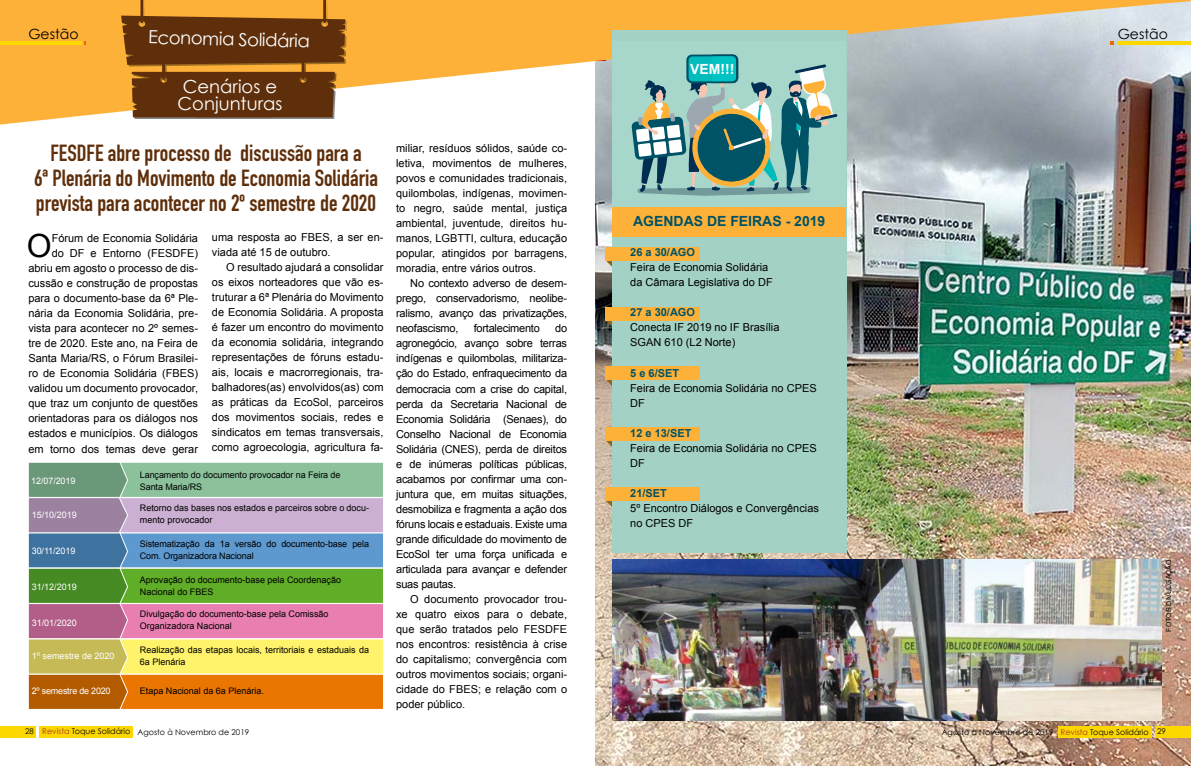
<style>
.page{position:relative;width:1191px;height:766px;background:#fff}
.page>*{position:absolute;margin:0;border:0;box-sizing:border-box;transform-origin:0 0}
.t1{font:32px "Arial";color:#000}
.t2{font:700 23px/25px "DIN Condensed";color:#5f2f0b;text-align:center}
.t3{font:18px/17px "Century Gothic";color:#fff}
.t4{font:700 14px "Arial";color:#005367}
.t5{font:14px "Century Gothic";color:#010001}
.t6{font:14px "Century Gothic";color:#000}
.t7{font:700 14px "Arial";color:#fff}
.t8{font:11px/15px "Arial";color:#000}
.t9{font:700 11px "Arial";color:#005367}
.t10{font:11px "Arial";letter-spacing:-.02em;color:#000}
.t11{font:9px/12px "Arial";color:#000}
.t12{font:9px "Arial";color:#fff}
.t13{font:9px "Arial";letter-spacing:-.025em;color:#fff}
.t14{font:8px "Century Gothic";color:#000}
.t15{font:7px "Arial";color:#000}
.s1{color:#010200}
.s2{color:#a33c25}
</style>
<div class="page">
<img style="left:595px;top:126px;width:168px;height:639px">
<img style="left:763px;top:126px;width:428px;height:639px">
<svg style="left:605px;top:260px;width:7px;height:7px"></svg>
<svg style="left:605px;top:320px;width:7px;height:7px"></svg>
<svg style="left:605px;top:379px;width:7px;height:7px"></svg>
<svg style="left:605px;top:440px;width:7px;height:7px"></svg>
<svg style="left:605px;top:500px;width:7px;height:7px"></svg>
<div style="left:108px;top:532px;width:276px;height:36px;background:#5d98ce"></div>
<div style="left:108px;top:461px;width:276px;height:36px;background:#8bc29b;border:1px solid #fff"></div>
<div style="left:108px;top:603px;width:276px;height:36px;background:#e87fb0;border:1px solid #fff"></div>
<div style="left:108px;top:567px;width:276px;height:36px;background:#60ad28;border:1px solid #fff"></div>
<div style="left:108px;top:497px;width:276px;height:36px;background:#ccb0d3;border:1px solid #fff"></div>
<div style="left:108px;top:638px;width:276px;height:36px;background:#fff36c;border:1px solid #fff"></div>
<div style="left:108px;top:673px;width:276px;height:36px;background:#ea7500;border:1px solid #fff"></div>
<svg style="left:28px;top:461px;width:101px;height:248px;background:#908a6d"></svg>
<svg style="left:0;top:0;width:1191px;height:126px"></svg>
<hr style="left:0;top:41px;width:82px;height:3px;background:#fdd700">
<hr style="left:1117px;top:41px;width:74px;height:3px;background:#fdd700">
<svg style="left:121px;top:0;width:226px;height:119px;background:#88531b"></svg>
<div style="left:612px;top:30px;width:234px;height:522px;background:#a3d1c5"></div>
<div style="left:612px;top:41px;width:234px;height:170px;background:#a7d7ca"></div>
<svg style="left:631px;top:54px;width:206px;height:142px"></svg>
<div style="left:605px;top:247px;width:95px;height:13px;background:#feb138"></div>
<div style="left:605px;top:307px;width:95px;height:13px;background:#feb138"></div>
<div style="left:605px;top:366px;width:95px;height:13px;background:#feb138"></div>
<div style="left:605px;top:427px;width:95px;height:13px;background:#feb138"></div>
<div style="left:605px;top:487px;width:95px;height:13px;background:#feb138"></div>
<img style="left:612px;top:559px;width:549px;height:161px">
<div style="left:612px;top:207px;width:234px;height:29px;background:#feb138"></div>
<div style="left:0;top:726px;width:35px;height:11px;background:#fdd700"></div>
<div style="left:40px;top:726px;width:93px;height:11px;background:#fdd700"></div>
<div style="left:1155px;top:726px;width:36px;height:11px;background:#fdd700"></div>
<div style="left:1057px;top:726px;width:94px;height:11px;background:#fdd700"></div>
<p class="t5" style="left:28px;top:25px;width:52px">Gestão</p>
<h3 class="t3" style="left:149px;top:27px;width:163px;rotate:2deg">Economia Solidária</h3>
<p class="t6" style="left:1117px;top:25px;width:52px">Gestão</p>
<h3 class="t3" style="left:178px;top:77px;width:106px">Cenários e<br>Conjunturas</h3>
<p class="t7" style="left:690px;top:60px;width:46px">VEM!!!</p>
<h2 class="t2" style="left:34px;top:140px;width:345px">FESDFE abre processo de discussão para a<br>6ª Plenária do Movimento de Economia Solidária prevista para acontecer no 2º semestre de 2020</h2>
<p class="t8" style="left:28px;top:231px;width:171px;text-align:right">Fórum de Economia Solidária<br>do DF e Entorno (FESDFE) abriu em agosto o processo de dis&shy;cussão e construção de propostas para o documento-base da 6ª Ple&shy;nária da Economia Solidária, pre&shy;vista para acontecer no 2º semes&shy;tre de 2020. Este ano, na Feira de<br>Santa Maria/RS, o Fórum Brasilei&shy;ro de Economia Solidária (FBES) validou um documento provocador, que traz um conjunto de questões orientadoras para os diálogos nos estados e municípios. Os diálogos em torno dos temas deve gerar</p>
<p class="t8" style="left:212px;top:230px;width:173px">uma resposta ao FBES, a ser en&shy;viada até 15 de outubro.</p>
<h1 class="t1" style="left:27px;top:225px;width:26px">O</h1>
<p class="t8" style="left:212px;top:260px;width:173px;text-align:justify;text-indent:14px">O resultado ajudará a consolidar os eixos norteadores que vão es&shy;truturar a 6ª Plenária do Movimento de Economia Solidária. A proposta é fazer um encontro do movimento da economia solidária, integrando representações de fóruns estadu&shy;ais, locais e macrorregionais, tra&shy;balhadores(as) envolvidos(as) com as práticas da EcoSol, parceiros dos movimentos sociais, redes e sindicatos em temas transversais, como agroecologia, agricultura fa-</p>
<p class="t12" style="left:31px;top:474px;width:46px">12/07/2019</p>
<p class="t12" style="left:32px;top:509px;width:47px">15/10/2019</p>
<p class="t12" style="left:32px;top:544px;width:45px">30/11/2019</p>
<p class="t12" style="left:32px;top:581px;width:47px">31/12/2019</p>
<p class="t12" style="left:32px;top:616px;width:47px">31/01/2020</p>
<p class="t11" style="left:140px;top:469px;width:202px">Lançamento do documento provocador na Feira de<br>Santa Maria/RS</p>
<p class="t11" style="left:140px;top:501px;width:231px">Retorno das bases nos estados e parceiros sobre o docu&shy;mento provocador</p>
<p class="t11" style="left:140px;top:537px;width:231px">Sistematização da 1a versão do documento-base pela<br>Com. Organizadora Nacional</p>
<p class="t11" style="left:140px;top:573px;width:203px">Aprovação do documento-base pela Coordenação<br>Nacional do FBES</p>
<p class="t11" style="left:140px;top:608px;width:190px">Divulgação do documento-base pela Comissão<br>Organizadora Nacional</p>
<p class="t11" style="left:140px;top:644px;width:231px">Realização das etapas locais, territoriais e estaduais da<br>6a Plenária</p>
<p class="t12" style="left:32px;top:650px;width:84px">1º semestre de 2020</p>
<p class="t13" style="left:32px;top:685px;width:80px">2º semestre de 2020</p>
<p class="t11" style="left:140px;top:684px;width:126px">Etapa Nacional da 6a Plenária.</p>
<p class="t8" style="left:396px;top:141px;width:172px;text-align:justify">miliar, resíduos sólidos, saúde co&shy;letiva, movimentos de mulheres, povos e comunidades tradicionais, quilombolas, indígenas, movimen&shy;to negro, saúde mental, justiça ambiental, juventude, direitos hu&shy;manos, LGBTTI, cultura, educação popular, atingidos por barragens, moradia, entre vários outros.</p>
<p class="t8" style="left:396px;top:276px;width:172px;text-align:justify;text-indent:14px">No contexto adverso de desem&shy;prego, conservadorismo, neolibe&shy;ralismo, avanço das privatizações, neofascismo,</p>
<p class="t10" style="left:474px;top:321px;width:68px">fortalecimento</p>
<p class="t8" style="left:396px;top:321px;width:172px;text-align:justify;text-indent:159px">do agronegócio, avanço sobre terras indígenas e quilombolas, militariza&shy;ção do Estado, enfraquecimento da democracia com a crise do capital, perda da Secretaria Nacional de Economia Solidária (Senaes), do Conselho Nacional de Economia Solidária (CNES), perda de direitos e de inúmeras políticas públicas, acabamos por confirmar uma con&shy;juntura que, em muitas situações, desmobiliza e fragmenta a ação dos fóruns locais e estaduais. Existe uma grande dificuldade do movimento de EcoSol ter uma força unificada e articulada para avançar e defender suas pautas.</p>
<p class="t8" style="left:396px;top:591px;width:172px;text-align:justify;text-indent:14px">O documento provocador trou&shy;xe quatro eixos para o debate, que serão tratados pelo FESDFE nos encontros: resistência à crise do capitalismo; convergência com outros movimentos sociais; organi&shy;cidade do FBES; e relação com o poder público.</p>
<p class="t4" style="left:633px;top:212px;width:194px">AGENDAS DE FEIRAS - 2019</p>
<p class="t9" style="left:630px;top:245px;width:66px">26 a 30/AGO</p>
<p class="t8" style="left:630px;top:260px;width:144px">Feira de Economia Solidária da Câmara Legislativa do DF</p>
<p class="t9" style="left:630px;top:305px;width:66px">27 a 30/AGO</p>
<p class="t8" style="left:630px;top:320px;width:151px">Conecta IF 2019 no IF Brasília<br>SGAN 610 (L2 Norte)</p>
<p class="t9" style="left:630px;top:365px;width:50px">5 e 6/SET</p>
<p class="t8" style="left:630px;top:380px;width:188px">Feira de Economia Solidária no CPES<br>DF</p>
<p class="t9" style="left:630px;top:425px;width:63px">12 e 13/SET</p>
<p class="t8" style="left:630px;top:440px;width:188px">Feira de Economia Solidária no CPES<br>DF</p>
<p class="t9" style="left:630px;top:485px;width:38px">21/SET</p>
<p class="t8" style="left:630px;top:500px;width:190px">5º Encontro Diálogos e Convergências no CPES DF</p>
<p class="t15" style="left:1164px;top:631px;width:73px;rotate:-90deg">FOTOS DIVULGAÇÃO</p>
<p class="t14" style="left:25px;top:727px;width:226px"><span class="s1">28</span> <span class="s2">Revista</span> <span class="s1">Toque Solidário</span> Agosto à Novembro de 2019</p>
<p class="t14" style="left:941px;top:727px;width:226px">Agosto à Novembro de 2019 <span class="s2">Revista</span> <span class="s1">Toque Solidário </span><sup>29</sup></p>
</div>
